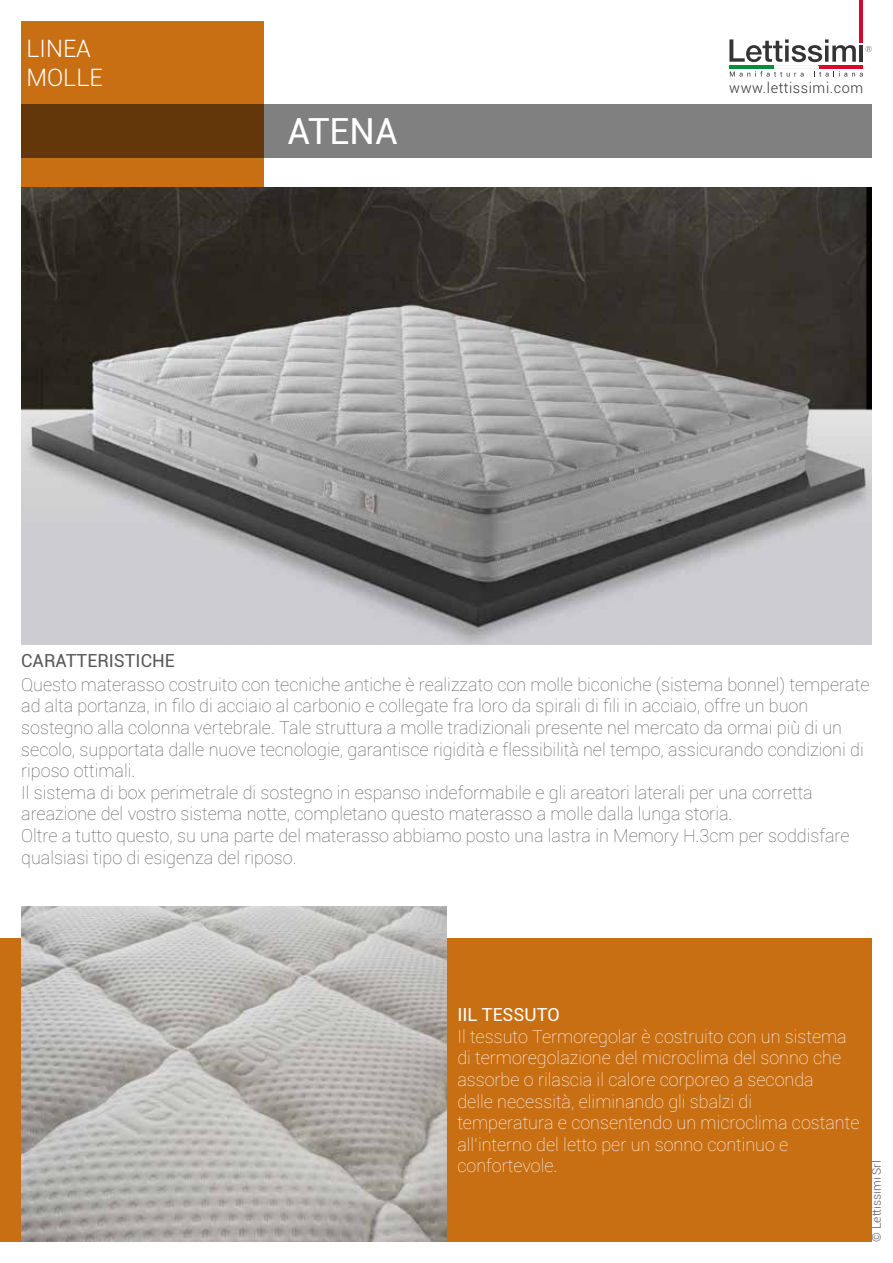
<style>
.page{position:relative;width:893px;height:1263px;background:#fff}
.page>*{position:absolute;margin:0;border:0;box-sizing:border-box;transform-origin:0 0}
.t1{font:36px "Roboto";color:#fff}
.t2{font:300 24px/28.8px "Roboto";color:#fff}
.t3{font:100 18px/21.6px "Roboto";color:#575756}
.t4{font:100 18px/21.6px "Roboto";color:#fff}
.t5{font:18px "Roboto";color:#575756}
.t6{font:18px "Roboto";color:#fff}
.t7{font:300 14.4px "Roboto";letter-spacing:.04em;color:#333}
.t8{font:300 12px "Roboto";color:#575756}
</style>
<div class="page">
<svg style="left:729px;top:39px;width:127px;height:23px"></svg>
<hr style="left:860px;top:46px;width:3px;height:16px;background:#343434">
<hr style="left:860px;top:0;width:3px;height:43px;background:#cf0a2c">
<svg style="left:866px;top:46px;width:6px;height:6px"></svg>
<hr style="left:729px;top:66px;width:45px;height:3px;background:#048e3c">
<hr style="left:819px;top:66px;width:44px;height:3px;background:#dd052b">
<hr style="left:774px;top:66px;width:45px;height:3px;background:#dadcdd">
<svg style="left:730px;top:71px;width:74px;height:6px"></svg>
<svg style="left:814px;top:71px;width:49px;height:6px"></svg>
<div style="left:21px;top:21px;width:243px;height:167px;background:#c86f14"></div>
<div style="left:0;top:938px;width:872px;height:304px;background:#c86f14"></div>
<svg style="left:21px;top:104px;width:851px;height:53px;background:#786b5e"></svg>
<img style="left:21px;top:188px;width:851px;height:456px">
<img style="left:21px;top:907px;width:425px;height:335px">
<h2 class="t2" style="left:26px;top:34px;width:78px">LINEA<br>MOLLE</h2>
<h1 class="t1" style="left:288px;top:106px;width:112px">ATENA</h1>
<p class="t7" style="left:729px;top:78px;width:135px">www.lettissimi.com</p>
<p class="t5" style="left:21px;top:648px;width:155px">CARATTERISTICHE</p>
<p class="t3" style="left:21px;top:673px;width:850px">Questo materasso costruito con tecniche antiche è realizzato con molle biconiche (sistema bonnel) temperate ad alta portanza, in filo di acciaio al carbonio e collegate fra loro da spirali di fili in acciaio, offre un buon sostegno alla colonna vertebrale. Tale struttura a molle tradizionali presente nel mercato da ormai più di un secolo, supportata dalle nuove tecnologie, garantisce rigidità e flessibilità nel tempo, assicurando condizioni di riposo ottimali.<br>Il sistema di box perimetrale di sostegno in espanso indeformabile e gli areatori laterali per una corretta areazione del vostro sistema notte, completano questo materasso a molle dalla lunga storia.<br>Oltre a tutto questo, su una parte del materasso abbiamo posto una lastra in Memory H.3cm per soddisfare qualsiasi tipo di esigenza del riposo.</p>
<p class="t6" style="left:457px;top:1002px;width:104px">IIL TESSUTO</p>
<p class="t4" style="left:457px;top:1025px;width:404px">Il tessuto Termoregolar è costruito con un sistema di termoregolazione del microclima del sonno che assorbe o rilascia il calore corporeo a seconda<br>delle necessità, eliminando gli sbalzi di<br>temperatura e consentendo un microclima costante all’interno del letto per un sonno continuo e confortevole.</p>
<p class="t8" style="left:868px;top:1242px;width:83px;rotate:-90deg">© Lettissimi Srl</p>
</div>
